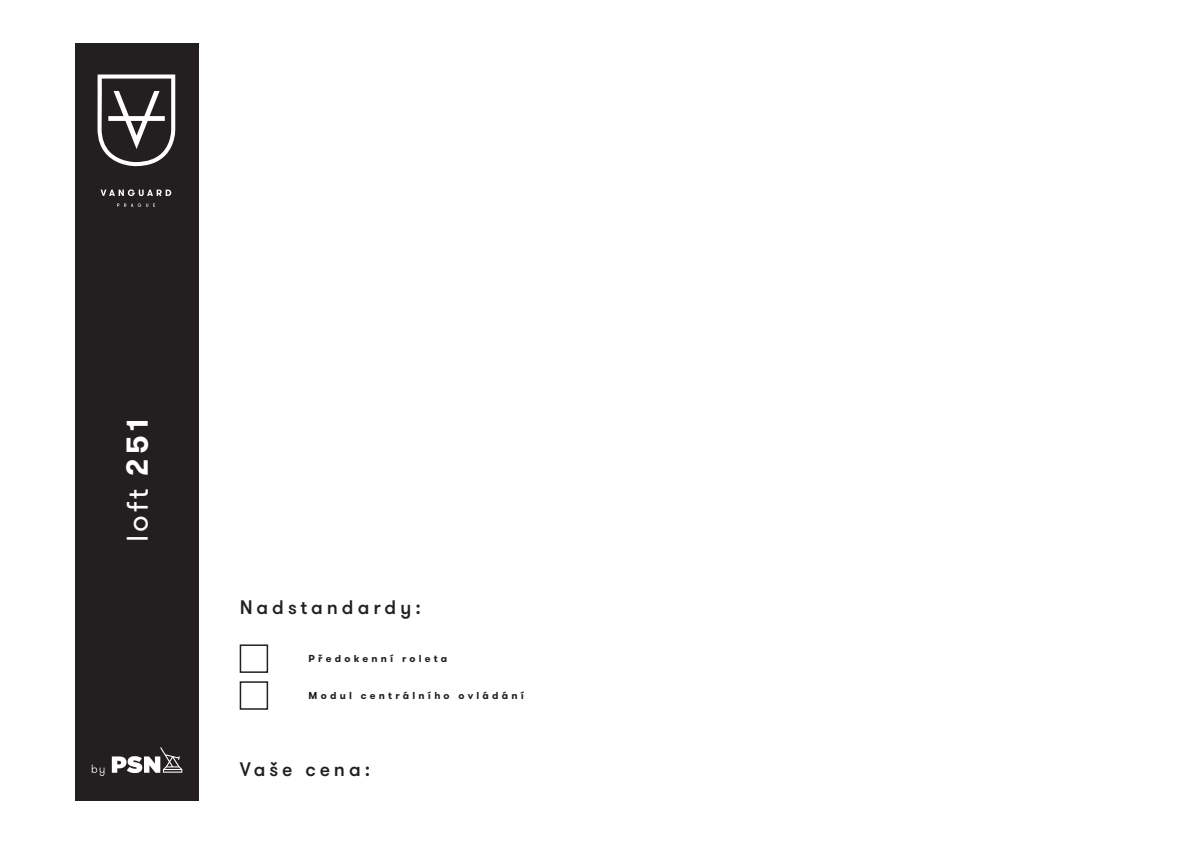
<style>
.page{position:relative;width:1191px;height:842px;background:#fff}
.page>*{position:absolute;margin:0;border:0;box-sizing:border-box;transform-origin:0 0}
.t1{font:29.7px "GT Walsheim Pro";color:#fff}
.t2{font:500 19.6px "GT Walsheim";letter-spacing:.2em;color:#231f20}
.t3{font:700 10.1px "GT Walsheim";letter-spacing:.32em;color:#231f20}
.s1{font-weight:700}
</style>
<div class="page">
<div style="left:75px;top:43px;width:123px;height:757px;background:#231f20"></div>
<svg style="left:112px;top:747px;width:70px;height:26px"></svg>
<svg style="left:92px;top:764px;width:12px;height:12px"></svg>
<svg style="left:101px;top:189px;width:70px;height:7px"></svg>
<svg style="left:117px;top:203px;width:38px;height:4px"></svg>
<svg style="left:97px;top:75px;width:79px;height:91px"></svg>
<div style="left:240px;top:681px;width:28px;height:29px;border:2px solid #231f20"></div>
<div style="left:240px;top:644px;width:28px;height:29px;border:2px solid #231f20"></div>
<h1 class="t1" style="left:119px;top:542px;width:125px;rotate:-90deg">loft <span class="s1">251</span></h1>
<h2 class="t2" style="left:240px;top:594px;width:183px">Nadstandardy:</h2>
<p class="t3" style="left:309px;top:652px;width:140px">Předokenní roleta</p>
<p class="t3" style="left:309px;top:689px;width:217px">Modul centrálního ovládání</p>
<h2 class="t2" style="left:240px;top:757px;width:132px">Vaše cena:</h2>
</div>
